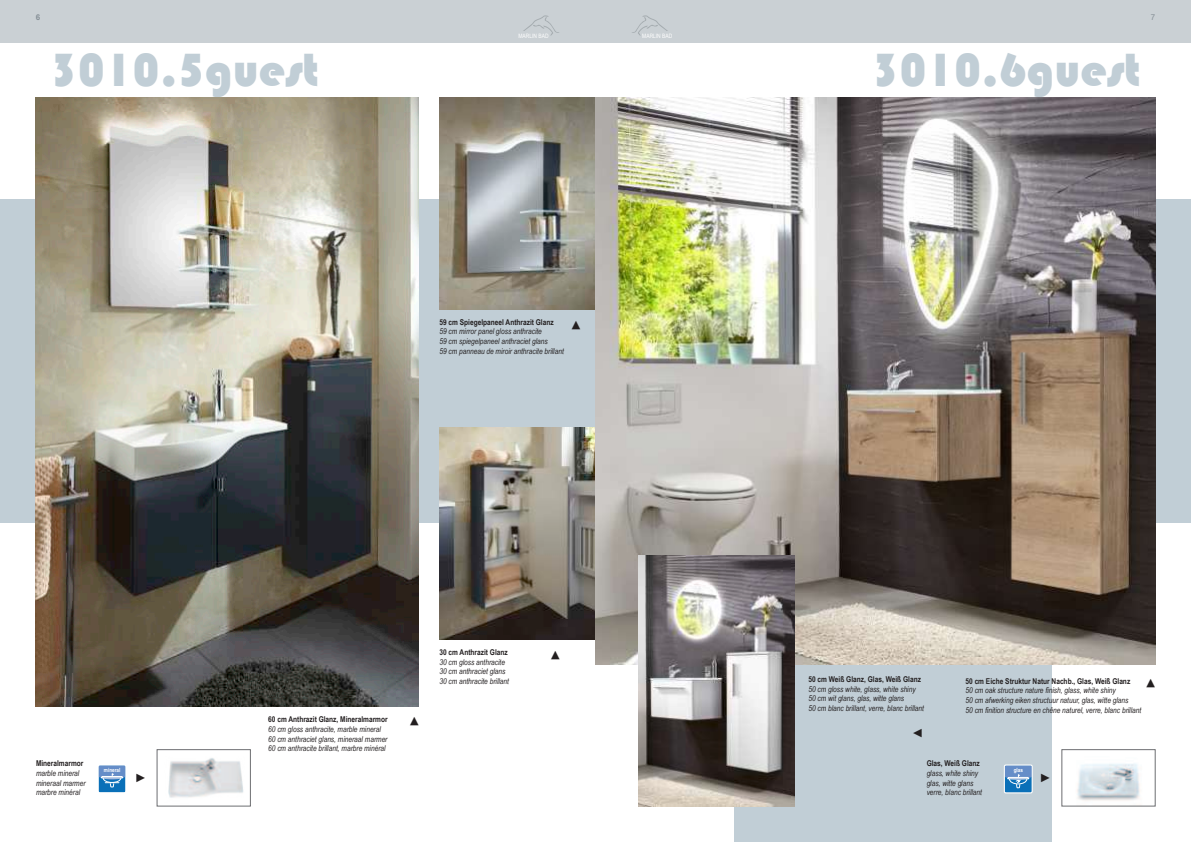
<style>
.page{position:relative;width:1191px;height:842px;background:#fff}
.page>*{position:absolute;margin:0;border:0;box-sizing:border-box;transform-origin:0 0}
.t1{font:48px "Bauhaus 93";color:#c1ced6}
.t2{font:12px "Arial";color:#231f20}
.t3{font:italic 8px/9.6px "Arial Narrow";color:#231f20}
.t4{font:700 8px "Arial Narrow";color:#231f20}
.t5{font:700 8px "Arial";color:#879198}
.t6{font:8px "Arial";color:#879198}
.t7{font:6px "Arial Narrow";color:#fff}
.t8{font:700 5.7px "Arial Narrow";color:#fff}
</style>
<div class="page">
<div style="left:0;top:0;width:1191px;height:43px;background:#cad0d4"></div>
<svg style="left:632px;top:15px;width:36px;height:21px"></svg>
<svg style="left:523px;top:15px;width:36px;height:21px"></svg>
<div style="left:734px;top:349px;width:318px;height:493px;background:#c1ced6"></div>
<div style="left:0;top:199px;width:1191px;height:323px;background:#c1ced6"></div>
<img style="left:36px;top:97px;width:382px;height:610px">
<img style="left:168px;top:758px;width:75px;height:40px">
<div style="left:157px;top:749px;width:93px;height:57px;border:1px solid #6d6e71"></div>
<svg style="left:100px;top:767px;width:24px;height:24px"></svg>
<div style="left:98px;top:765px;width:28px;height:28px;border:1px solid #fff"></div>
<img style="left:439px;top:97px;width:156px;height:213px">
<img style="left:439px;top:427px;width:156px;height:213px">
<img style="left:595px;top:97px;width:560px;height:567px">
<img style="left:1077px;top:763px;width:63px;height:38px">
<div style="left:1061px;top:749px;width:94px;height:57px;border:1px solid #6d6e71"></div>
<img style="left:639px;top:555px;width:155px;height:251px">
<svg style="left:1006px;top:767px;width:24px;height:24px"></svg>
<div style="left:1004px;top:765px;width:28px;height:28px;border:1px solid #fff"></div>
<p class="t5" style="left:36px;top:14px;width:6px">6</p>
<p class="t6" style="left:1150px;top:14px;width:6px">7</p>
<p class="t7" style="left:518px;top:32px;width:32px">MARLIN BAD</p>
<p class="t7" style="left:642px;top:32px;width:32px">MARLIN BAD</p>
<h1 class="t1" style="left:872px;top:53px;width:270px">3010.6guest</h1>
<h1 class="t1" style="left:51px;top:53px;width:270px">3010.5guest</h1>
<p class="t4" style="left:36px;top:760px;width:49px">Mineralmarmor</p>
<p class="t3" style="left:36px;top:768px;width:51px">marble mineral mineraal marmer marbre minéral</p>
<p class="t8" style="left:104px;top:766px;width:18px">mineral</p>
<h2 class="t2" style="left:135px;top:770px;width:13px">►</h2>
<p class="t4" style="left:439px;top:319px;width:116px">59 cm Spiegelpaneel Anthrazit Glanz</p>
<p class="t3" style="left:439px;top:327px;width:126px">59 cm mirror panel gloss anthracite<br>59 cm spiegelpaneel anthraciet glans<br>59 cm panneau de miroir anthracite brillant</p>
<h2 class="t2" style="left:567px;top:331px;width:13px;rotate:-90deg">►</h2>
<p class="t4" style="left:268px;top:717px;width:121px">60 cm Anthrazit Glanz, Mineralmarmor</p>
<p class="t3" style="left:268px;top:724px;width:121px">60 cm gloss anthracite, marble mineral<br>60 cm anthraciet glans, mineraal marmer<br>60 cm anthracite brillant, marbre minéral</p>
<h2 class="t2" style="left:406px;top:727px;width:13px;rotate:-90deg">►</h2>
<p class="t4" style="left:439px;top:649px;width:70px">30 cm Anthrazit Glanz</p>
<p class="t3" style="left:439px;top:657px;width:71px">30 cm gloss anthracite<br>30 cm anthraciet glans<br>30 cm anthracite brillant</p>
<h2 class="t2" style="left:547px;top:661px;width:13px;rotate:-90deg">►</h2>
<p class="t4" style="left:808px;top:676px;width:114px">50 cm Weiß Glanz, Glas, Weiß Glanz</p>
<p class="t3" style="left:808px;top:684px;width:117px">50 cm gloss white, glass, white shiny<br>50 cm wit glans, glas, witte glans<br>50 cm blanc brillant, verre, blanc brillant</p>
<h2 class="t2" style="left:923px;top:741px;width:13px;rotate:-180deg">►</h2>
<p class="t4" style="left:965px;top:678px;width:166px">50 cm Eiche Struktur Natur Nachb., Glas, Weiß Glanz</p>
<p class="t3" style="left:965px;top:685px;width:177px">50 cm oak structure nature 昀椀nish, glass, white shiny<br>50 cm afwerking eiken structuur natuur, glas, witte glans<br>50 cm 昀椀nition structure en chêne naturel, verre, blanc brillant</p>
<h2 class="t2" style="left:1142px;top:689px;width:13px;rotate:-90deg">►</h2>
<p class="t4" style="left:926px;top:760px;width:55px">Glas, Weiß Glanz</p>
<p class="t3" style="left:926px;top:768px;width:57px">glass, white shiny glas, witte glans verre, blanc brillant</p>
<p class="t8" style="left:1013px;top:768px;width:11px">glas</p>
<h2 class="t2" style="left:1039px;top:770px;width:13px">►</h2>
</div>
